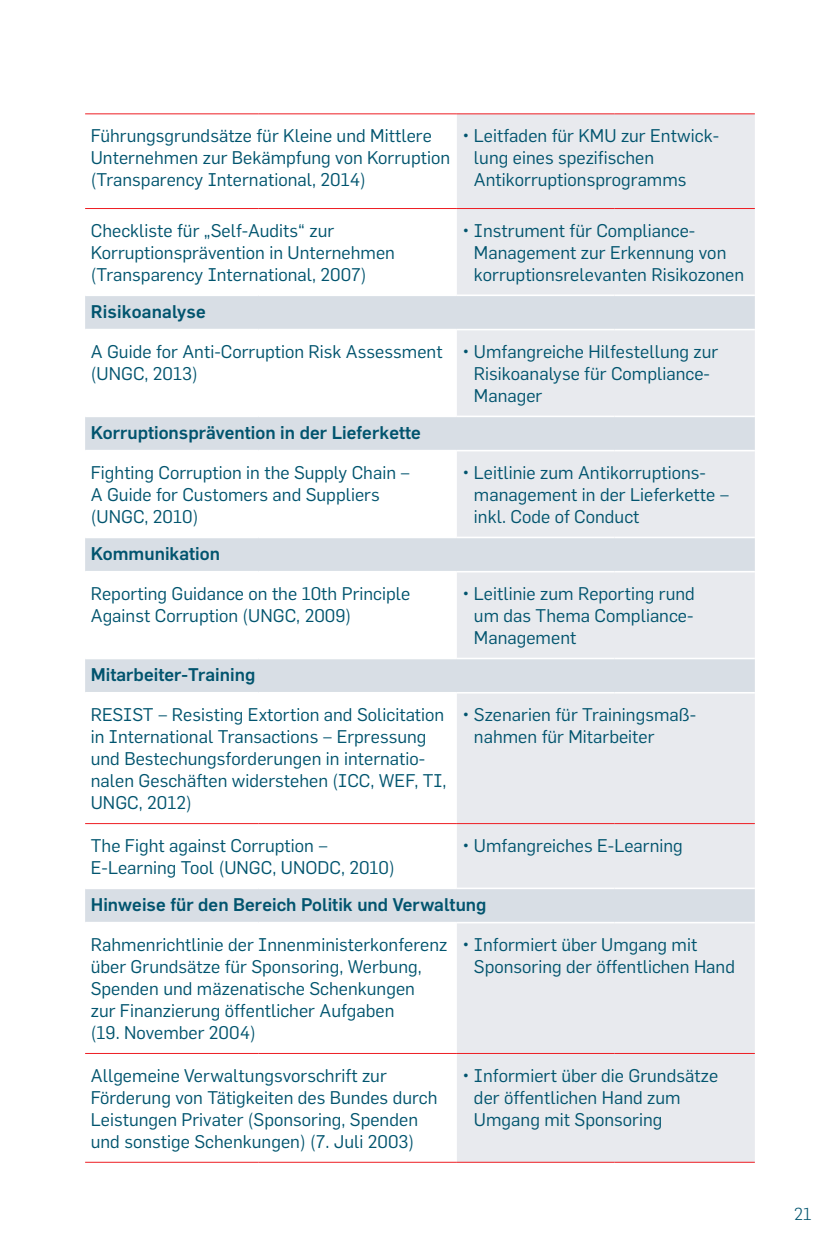
<style>
.page{position:relative;width:840px;height:1248px;background:#fff}
.page>*{position:absolute;margin:0;border:0;box-sizing:border-box;transform-origin:0 0}
.t1{font:18px/22px "Flama";color:#01546e}
.t2{font:500 18px "Flama";color:#01546e}
.t3{font:300 17px "Flama";color:#01546e}
</style>
<div class="page">
<div style="left:456px;top:114px;width:298px;height:1047px;background:#e8eaee"></div>
<svg style="left:85px;top:296px;width:669px;height:625px"></svg>
<hr style="left:85px;top:208px;width:173px;height:1px;background:#ee1d23">
<hr style="left:258px;top:208px;width:198px;height:1px;background:#ee1d23">
<hr style="left:456px;top:208px;width:158px;height:1px;background:#ee1d23">
<hr style="left:614px;top:208px;width:140px;height:1px;background:#ee1d23">
<hr style="left:85px;top:113px;width:173px;height:1px;background:#ee1d23">
<hr style="left:258px;top:113px;width:198px;height:1px;background:#ee1d23">
<hr style="left:456px;top:113px;width:158px;height:1px;background:#ee1d23">
<hr style="left:614px;top:113px;width:140px;height:1px;background:#ee1d23">
<hr style="left:85px;top:823px;width:173px;height:1px;background:#ee1d23">
<hr style="left:258px;top:823px;width:198px;height:1px;background:#ee1d23">
<hr style="left:456px;top:823px;width:158px;height:1px;background:#ee1d23">
<hr style="left:614px;top:823px;width:140px;height:1px;background:#ee1d23">
<hr style="left:85px;top:1052px;width:173px;height:1px;background:#ee1d23">
<hr style="left:258px;top:1052px;width:198px;height:1px;background:#ee1d23">
<hr style="left:456px;top:1052px;width:158px;height:1px;background:#ee1d23">
<hr style="left:614px;top:1052px;width:140px;height:1px;background:#ee1d23">
<hr style="left:85px;top:1161px;width:173px;height:1px;background:#ee1d23">
<hr style="left:258px;top:1161px;width:198px;height:1px;background:#ee1d23">
<hr style="left:456px;top:1161px;width:158px;height:1px;background:#ee1d23">
<hr style="left:614px;top:1161px;width:140px;height:1px;background:#ee1d23">
<hr style="left:85px;top:887px;width:173px;height:2px;background:#fff">
<hr style="left:258px;top:887px;width:198px;height:2px;background:#fff">
<hr style="left:456px;top:887px;width:158px;height:2px;background:#fff">
<hr style="left:614px;top:887px;width:140px;height:2px;background:#fff">
<hr style="left:456px;top:921px;width:158px;height:2px;background:#fff">
<hr style="left:614px;top:921px;width:140px;height:2px;background:#fff">
<hr style="left:85px;top:657px;width:173px;height:2px;background:#fff">
<hr style="left:258px;top:657px;width:198px;height:2px;background:#fff">
<hr style="left:456px;top:657px;width:158px;height:2px;background:#fff">
<hr style="left:614px;top:657px;width:140px;height:2px;background:#fff">
<hr style="left:85px;top:692px;width:173px;height:1px;background:#fff">
<hr style="left:258px;top:692px;width:198px;height:1px;background:#fff">
<hr style="left:456px;top:692px;width:158px;height:1px;background:#fff">
<hr style="left:614px;top:692px;width:140px;height:1px;background:#fff">
<hr style="left:85px;top:536px;width:173px;height:2px;background:#fff">
<hr style="left:258px;top:536px;width:198px;height:2px;background:#fff">
<hr style="left:456px;top:536px;width:158px;height:2px;background:#fff">
<hr style="left:614px;top:536px;width:140px;height:2px;background:#fff">
<hr style="left:85px;top:571px;width:173px;height:1px;background:#fff">
<hr style="left:258px;top:571px;width:198px;height:1px;background:#fff">
<hr style="left:456px;top:571px;width:158px;height:1px;background:#fff">
<hr style="left:614px;top:571px;width:140px;height:1px;background:#fff">
<hr style="left:85px;top:415px;width:173px;height:2px;background:#fff">
<hr style="left:258px;top:415px;width:198px;height:2px;background:#fff">
<hr style="left:456px;top:415px;width:158px;height:2px;background:#fff">
<hr style="left:614px;top:415px;width:140px;height:2px;background:#fff">
<hr style="left:85px;top:450px;width:173px;height:1px;background:#fff">
<hr style="left:258px;top:450px;width:198px;height:1px;background:#fff">
<hr style="left:456px;top:450px;width:158px;height:1px;background:#fff">
<hr style="left:614px;top:450px;width:140px;height:1px;background:#fff">
<hr style="left:456px;top:294px;width:158px;height:2px;background:#fff">
<hr style="left:614px;top:294px;width:140px;height:2px;background:#fff">
<hr style="left:85px;top:329px;width:173px;height:1px;background:#fff">
<hr style="left:258px;top:329px;width:198px;height:1px;background:#fff">
<hr style="left:456px;top:329px;width:158px;height:1px;background:#fff">
<hr style="left:614px;top:329px;width:140px;height:1px;background:#fff">
<p class="t1" style="left:91px;top:125px;width:360px">Führungsgrundsätze für Kleine und M ittlere<br>Unternehmen zur Bekämpfung von Korruption (Transparency International, 2014)</p>
<p class="t1" style="left:473px;top:125px;width:246px;text-indent:-11px">• Leitfaden für KMU zur Entwick&shy;lung eines spezifischen<br>Antikorruptionsprogramms</p>
<p class="t1" style="left:91px;top:219px;width:305px">Checkliste für „Self-Audits“ zur<br>Korruptionsprävention in Unternehmen (Transparency International, 2007)</p>
<p class="t1" style="left:473px;top:219px;width:271px;text-indent:-11px">• Instrument für Compliance-<br>Management zur Erkennung von korruptionsrelevanten Risikozonen</p>
<p class="t2" style="left:91px;top:301px;width:116px">Risikoanalyse</p>
<p class="t1" style="left:91px;top:340px;width:353px">A Guide for Anti-Corruption Risk Assessment (UNGC, 2013)</p>
<p class="t1" style="left:473px;top:340px;width:246px;text-indent:-11px">• Umfangreiche Hilfestellung zur<br>Risikoanalyse für Compliance-<br>Manager</p>
<p class="t2" style="left:91px;top:422px;width:331px">Korruptionsprävention in der Lieferkette</p>
<p class="t1" style="left:91px;top:461px;width:320px">Fighting Corruption in the Supply Chain –<br>A Guide for Customers and Suppliers (UNGC, 2010)</p>
<p class="t1" style="left:473px;top:461px;width:256px;text-indent:-11px">• Leitlinie zum Antikorruptions&shy;management in der Lieferkette – inkl. Code of Conduct</p>
<p class="t2" style="left:91px;top:543px;width:131px">Kommunikation</p>
<p class="t1" style="left:91px;top:582px;width:321px">Reporting Guidance on the 10th Principle<br>Against Corruption (UNGC, 2009)</p>
<p class="t1" style="left:473px;top:582px;width:222px;text-align:justify;text-indent:-11px">• Leitlinie zum Reporting rund um das Thema Compliance-Management</p>
<p class="t2" style="left:91px;top:664px;width:166px">Mitarbeiter-Training</p>
<p class="t1" style="left:91px;top:703px;width:357px">RESIST – Resisting Extortion and Solicitation in International Transactions – Erpressung und Bestechungsforderungen in internatio&shy;nalen Geschäften widerstehen (ICC, WEF, TI, UNGC, 2012)</p>
<p class="t1" style="left:473px;top:703px;width:223px;text-indent:-11px">• Szenarien für Trainingsmaß&shy;nahmen für M itarbeiter</p>
<p class="t1" style="left:91px;top:834px;width:305px">The Fight against Corruption –<br>E-Learning Tool (UNGC, UNODC, 2010)</p>
<p class="t1" style="left:462px;top:834px;width:222px">• Umfangreiches E-Learning</p>
<p class="t2" style="left:91px;top:894px;width:397px">Hinweise für den Bereich Politik und Verwaltung</p>
<p class="t1" style="left:91px;top:933px;width:358px">Rahmenrichtlinie der Innenministerkonferenz über Grundsätze für Sponsoring, Werbung, Spenden und mäzenatische Schenkungen<br>zur Finanzierung öffentlicher Aufgaben<br>(19. November 2004)</p>
<p class="t1" style="left:473px;top:933px;width:262px;text-indent:-11px">• Informiert über Umgang mit<br>Sponsoring der öffentlichen Hand</p>
<p class="t1" style="left:91px;top:1064px;width:348px">Allgemeine Verwaltungsvorschrift zur Förderung von Tätigkeiten des Bundes durch Leistungen Privater (Sponsoring, Spenden und sonstige Schenkungen) (7. Juli 2003)</p>
<p class="t1" style="left:473px;top:1064px;width:245px;text-indent:-11px">• Informiert über die Grundsätze der öffentlichen Hand zum<br>Umgang mit Sponsoring</p>
<p class="t3" style="left:793px;top:1204px;width:19px">21</p>
</div>
